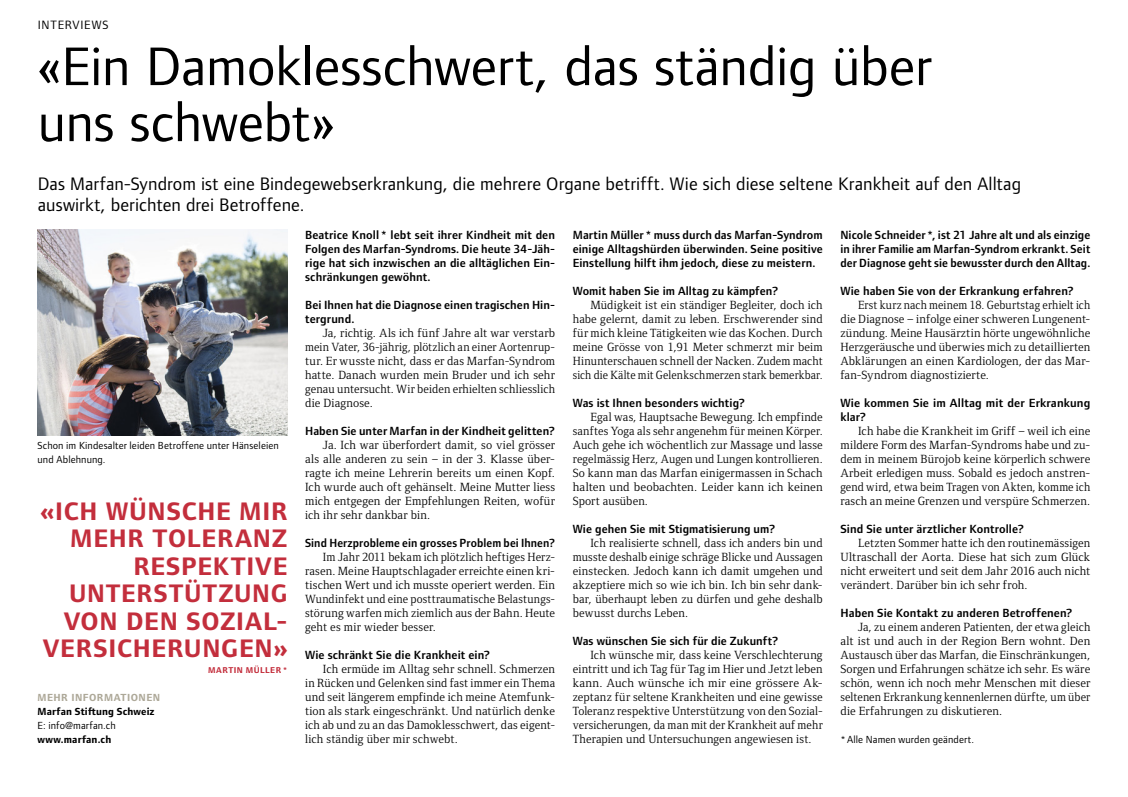
<style>
.page{position:relative;width:1128px;height:797px;background:#fff}
.page>*{position:absolute;margin:0;border:0;box-sizing:border-box;transform-origin:0 0}
.t1{font:56.25px/56px "Foundry Form Sans";letter-spacing:-.005em;color:#000}
.t2{font:700 26.25px/27.5px "Foundry Form Sans";letter-spacing:.03em;color:#c32e3c;text-align:right}
.t3{font:18.75px/21px "Foundry Form Sans";letter-spacing:.005em;color:#000}
.t4{font:12.5px "Foundry Form Sans";letter-spacing:.065em;color:#000}
.t5{font:12.25px/14px "Foundry Form Serif";letter-spacing:.01em;color:#000;text-align:justify}
.t6{font:600 12.25px/14px "Foundry Form Sans";letter-spacing:.005em;color:#000;text-align:justify}
.t7{font:12.25px/14px "Foundry Form Serif";letter-spacing:.01em;color:#000;text-align:justify;scale:.95 1}
.t8{font:600 12.25px "Foundry Form Sans";letter-spacing:.005em;color:#000;scale:.96 1}
.t9{font:10.62px/14px "Foundry Form Sans";letter-spacing:.01em;color:#000}
.t10{font:700 10.62px "Foundry Form Sans";letter-spacing:.01em;color:#000}
.t11{font:700 10.62px "Foundry Form Sans";letter-spacing:.045em;color:#ada898}
.t12{font:700 8.75px "Foundry Form Sans";letter-spacing:.055em;color:#c32e3c}
</style>
<div class="page">
<img style="left:37px;top:229px;width:250px;height:206px">
<p class="t4" style="left:38px;top:18px;width:72px">INTERVIEWS</p>
<h1 class="t1" style="left:38px;top:38px;width:895px">«Ein Damoklesschwert, das ständig über uns schwebt»</h1>
<h3 class="t3" style="left:38px;top:173px;width:984px">Das Marfan-Syndrom ist eine Bindegewebserkrankung, die mehrere Organe betrifft. Wie sich diese seltene Krankheit auf den Alltag auswirkt, berichten drei Betroffene.</h3>
<p class="t6" style="left:305px;top:228px;width:251px">Beatrice Knoll* lebt seit ihrer Kindheit mit den Folgen des Marfan-Syndroms. Die heute 34-Jäh&shy;rige hat sich inzwischen an die alltäglichen Ein&shy;schränkungen gewöhnt.</p>
<p class="t6" style="left:305px;top:298px;width:251px">Bei Ihnen hat die Diagnose einen tragischen Hin&shy;tergrund.</p>
<p class="t5" style="left:305px;top:326px;width:251px;text-indent:18px">Ja, richtig. Als ich fünf Jahre alt war verstarb mein Vater, 36-jährig, plötzlich an einer Aortenrup&shy;tur. Er wusste nicht, dass er das Marfan-Syndrom hatte. Danach wurden mein Bruder und ich sehr genau untersucht. Wir beiden erhielten schliesslich die Diagnose.</p>
<p class="t6" style="left:305px;top:424px;width:251px">Haben Sie unter Marfan in der Kindheit gelitten?</p>
<p class="t5" style="left:305px;top:438px;width:251px;text-indent:18px">Ja. Ich war überfordert damit, so viel grösser als alle anderen zu sein – in der 3. Klasse über&shy;ragte ich meine Lehrerin bereits um einen Kopf.<br>Ich wurde auch oft gehänselt. Meine Mutter liess mich entgegen der Empfehlungen Reiten, wofür ich ihr sehr dankbar bin.</p>
<p class="t8" style="left:305px;top:536px;width:262px">Sind Herzprobleme ein grosses Problem bei Ihnen?</p>
<p class="t5" style="left:305px;top:550px;width:251px;text-indent:18px">Im Jahr 2011 bekam ich plötzlich heftiges Herz&shy;rasen. Meine Hauptschlagader erreichte einen kri&shy;tischen Wert und ich musste operiert werden. Ein Wundinfekt und eine posttraumatische Belastungs&shy;störung warfen mich ziemlich aus der Bahn. Heute geht es mir wieder besser.</p>
<p class="t6" style="left:305px;top:648px;width:186px">Wie schränkt Sie die Krankheit ein?</p>
<p class="t5" style="left:305px;top:662px;width:251px;text-indent:18px">Ich ermüde im Alltag sehr schnell. Schmerzen in Rücken und Gelenken sind fast immer ein Thema und seit längerem empfinde ich meine Atemfunk&shy;tion als stark eingeschränkt. Und natürlich denke ich ab und zu an das Damoklesschwert, das eigent&shy;lich ständig über mir schwebt.</p>
<p class="t6" style="left:573px;top:228px;width:251px">Martin Müller * muss durch das Marfan-Syndrom einige Alltagshürden überwinden. Seine positive Einstellung hilft ihm jedoch, diese zu meistern.</p>
<p class="t6" style="left:573px;top:284px;width:207px">Womit haben Sie im Alltag zu kämpfen?</p>
<p class="t5" style="left:573px;top:298px;width:251px;text-indent:18px">Müdigkeit ist ein ständiger Begleiter, doch ich habe gelernt, damit zu leben. Erschwerender sind für mich kleine Tätigkeiten wie das Kochen. Durch meine Grösse von 1,91 Meter schmerzt mir beim Hinunterschauen schnell der Nacken. Zudem macht sich die Kälte mit Gelenkschmerzen stark bemerkbar.</p>
<p class="t6" style="left:573px;top:396px;width:174px">Was ist Ihnen besonders wichtig?</p>
<p class="t5" style="left:573px;top:410px;width:251px;text-indent:18px">Egal was, Hauptsache Bewegung. Ich empfinde sanftes Yoga als sehr angenehm für meinen Körper.<br>Auch gehe ich wöchentlich zur Massage und lasse regelmässig Herz, Augen und Lungen kontrollieren.<br>So kann man das Marfan einigermassen in Schach halten und beobachten. Leider kann ich keinen Sport ausüben.</p>
<p class="t6" style="left:573px;top:522px;width:204px">Wie gehen Sie mit Stigmatisierung um?</p>
<p class="t5" style="left:573px;top:536px;width:251px;text-indent:18px">Ich realisierte schnell, dass ich anders bin und musste deshalb einige schräge Blicke und Aussagen einstecken. Jedoch kann ich damit umgehen und akzeptiere mich so wie ich bin. Ich bin sehr dank&shy;bar, überhaupt leben zu dürfen und gehe deshalb bewusst durchs Leben.</p>
<p class="t6" style="left:573px;top:634px;width:207px">Was wünschen Sie sich für die Zukunft?</p>
<p class="t5" style="left:573px;top:648px;width:251px;text-indent:18px">Ich wünsche mir, dass keine Verschlechterung eintritt und ich Tag für Tag im Hier und Jetzt leben kann. Auch wünsche ich mir eine grössere Ak&shy;zeptanz für seltene Krankheiten und eine gewisse Toleranz respektive Unterstützung von den Sozial&shy;versicherungen, da man mit der Krankheit auf mehr Therapien und Untersuchungen angewiesen ist.</p>
<p class="t6" style="left:840px;top:228px;width:251px">Nicole Schneider*, ist 21 Jahre alt und als einzige in ihrer Familie am Marfan-Syndrom erkrankt. Seit der Diagnose geht sie bewusster durch den Alltag.</p>
<p class="t6" style="left:840px;top:284px;width:235px">Wie haben Sie von der Erkrankung erfahren?</p>
<p class="t7" style="left:840px;top:298px;width:264px;text-indent:18px">Erst kurz nach meinem 18. Geburtstag erhielt ich die Diagnose – infolge einer schweren Lungenent&shy;zündung. Meine Hausärztin hörte ungewöhnliche Herzgeräusche und überwies mich zu detaillierten Abklärungen an einen Kardiologen, der das Mar&shy;fan-Syndrom diagnostizierte.</p>
<p class="t6" style="left:840px;top:396px;width:251px">Wie kommen Sie im Alltag mit der Erkrankung klar?</p>
<p class="t5" style="left:840px;top:424px;width:251px;text-indent:18px">Ich habe die Krankheit im Griff – weil ich eine mildere Form des Marfan-Syndroms habe und zu&shy;dem in meinem Bürojob keine körperlich schwere Arbeit erledigen muss. Sobald es jedoch anstren&shy;gend wird, etwa beim Tragen von Akten, komme ich rasch an meine Grenzen und verspüre Schmerzen.</p>
<p class="t6" style="left:840px;top:522px;width:185px">Sind Sie unter ärztlicher Kontrolle?</p>
<p class="t5" style="left:840px;top:536px;width:251px;text-indent:18px">Letzten Sommer hatte ich den routinemässigen Ultraschall der Aorta. Diese hat sich zum Glück nicht erweitert und seit dem Jahr 2016 auch nicht verändert. Darüber bin ich sehr froh.</p>
<p class="t6" style="left:840px;top:606px;width:233px">Haben Sie Kontakt zu anderen Betroffenen?</p>
<p class="t5" style="left:840px;top:620px;width:251px;text-indent:18px">Ja, zu einem anderen Patienten, der etwa gleich alt ist und auch in der Region Bern wohnt. Den Austausch über das Marfan, die Einschränkungen, Sorgen und Erfahrungen schätze ich sehr. Es wäre schön, wenn ich noch mehr Menschen mit dieser seltenen Erkrankung kennenlernen dürfte, um über die Erfahrungen zu diskutieren.</p>
<p class="t9" style="left:840px;top:733px;width:135px">*Alle Namen wurden geändert.</p>
<p class="t9" style="left:37px;top:439px;width:243px">Schon im Kindesalter leiden Betroffene unter Hänseleien und Ablehnung.</p>
<h2 class="t2" style="left:41px;top:497px;width:248px">«ICH WÜNSCHE MIR<br>MEHR TOLERANZ<br>RESPEKTIVE<br>UNTERSTÜTZUNG<br>VON DEN SOZIAL-<br>VERSICHERUNGEN»</h2>
<p class="t12" style="left:208px;top:665px;width:81px">MARTIN MÜLLER *</p>
<p class="t11" style="left:37px;top:691px;width:124px">MEHR INFORMATIONEN</p>
<p class="t10" style="left:37px;top:705px;width:119px">Marfan Stiftung Schweiz</p>
<p class="t9" style="left:37px;top:719px;width:80px">E: info@marfan.ch</p>
<p class="t10" style="left:37px;top:733px;width:75px">www.marfan.ch</p>
</div>
